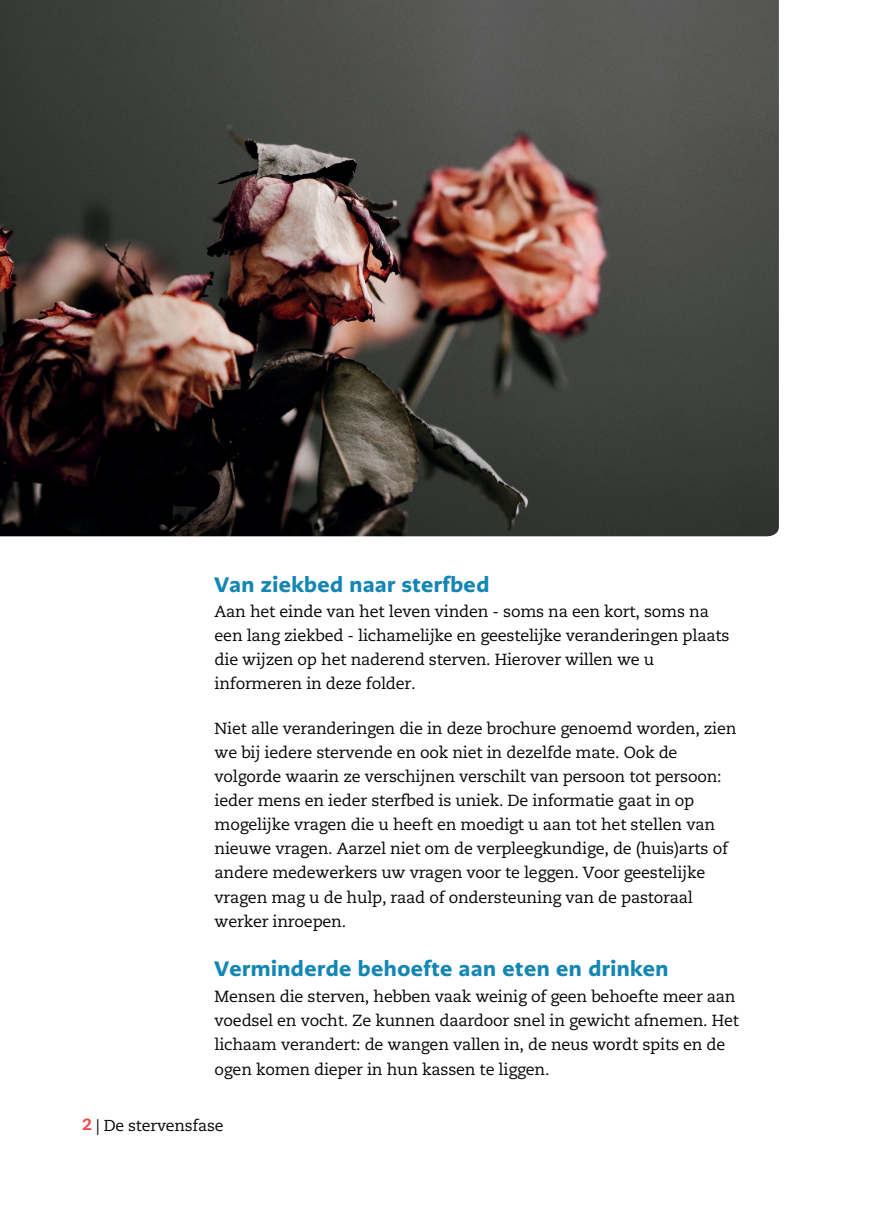
<style>
.page{position:relative;width:873px;height:1224px;background:#fff}
.page>*{position:absolute;margin:0;border:0;box-sizing:border-box;transform-origin:0 0}
.t1{font:900 20.8px "PMN Caecilia Sans Text";letter-spacing:.02em;color:#1486b3}
.t2{font:16px/24px "Caecilia LT Pro 55 Roman";letter-spacing:-.015em;color:#040507}
.t3{font:15.8px "Caecilia LT Pro 55 Roman";letter-spacing:-.015em;color:#040507}
.s1{font-family:"Caecilia LT Pro 85";font-weight:800;font-size:16px;color:#ec4a4e}
</style>
<div class="page">
<img style="left:0;top:0;width:779px;height:536px">
<h1 class="t1" style="left:215px;top:571px;width:276px">Van ziekbed naar sterfbed</h1>
<p class="t2" style="left:215px;top:599px;width:516px">Aan het einde van het leven vinden - soms na een kort, soms na een lang ziekbed - lichamelijke en geestelijke veranderingen plaats die wijzen op het naderend sterven. Hierover willen we u informeren in deze folder.</p>
<p class="t2" style="left:215px;top:716px;width:523px">Niet alle veranderingen die in deze brochure genoemd worden, zien we bij iedere stervende en ook niet in dezelfde mate. Ook de volgorde waarin ze verschijnen verschilt van persoon tot persoon: ieder mens en ieder sterfbed is uniek. De informatie gaat in op mogelijke vragen die u heeft en moedigt u aan tot het stellen van nieuwe vragen. Aarzel niet om de verpleegkundige, de (huis)arts of andere medewerkers uw vragen voor te leggen. Voor geestelijke vragen mag u de hulp, raad of ondersteuning van de pastoraal werker inroepen.</p>
<h1 class="t1" style="left:215px;top:954px;width:456px">Verminderde behoefte aan eten en drinken</h1>
<p class="t2" style="left:215px;top:984px;width:526px">Mensen die sterven, hebben vaak weinig of geen behoefte meer aan voedsel en vocht. Ze kunnen daardoor snel in gewicht afnemen. Het lichaam verandert: de wangen vallen in, de neus wordt spits en de ogen komen dieper in hun kassen te liggen.</p>
<p class="t3" style="left:83px;top:1115px;width:142px"><span class="s1">2</span> | De stervensfase</p>
</div>
